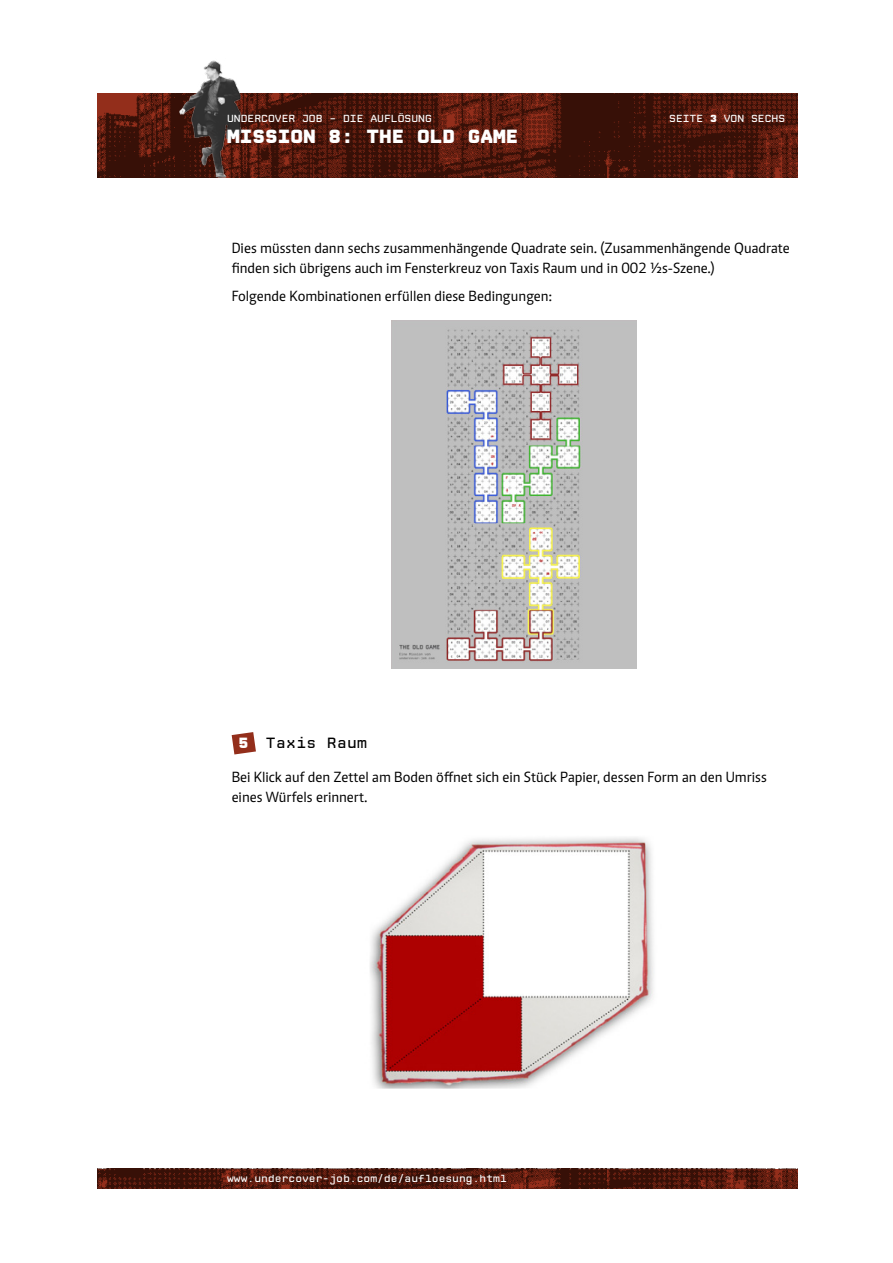
<style>
.page{position:relative;width:893px;height:1263px;background:#fff}
.page>*{position:absolute;margin:0;border:0;box-sizing:border-box;transform-origin:0 0}
.t1{font:900 19.5px "CP Mono v 07";color:#fff}
.t2{font:15.15px/19.5px "Caput";color:#000}
.t3{font:15.15px "CP Mono v 07 Plain";letter-spacing:.02em;color:#000}
.t4{font:10.5px "CP Mono v 07 Plain";color:#fff}
.s1{font-family:"CP Mono v 07";font-weight:900}
.s2{font-family:"CP Mono v 07";font-weight:900;color:#fff}
</style>
<div class="page">
<img style="left:98px;top:1169px;width:700px;height:19px">
<img style="left:321px;top:93px;width:477px;height:84px">
<img style="left:97px;top:60px;width:224px;height:117px">
<img style="left:391px;top:321px;width:245px;height:347px">
<svg style="left:232px;top:732px;width:24px;height:22px"></svg>
<img style="left:370px;top:837px;width:284px;height:251px">
<p class="t4" style="left:227px;top:113px;width:206px">Undercover JoB – Die Auflösung</p>
<p class="t4" style="left:669px;top:113px;width:116px">Seite <span class="s1">3</span> von s echs</p>
<p class="t1" style="left:227px;top:124px;width:293px">MISSION 8: THE OLD GAME</p>
<p class="t2" style="left:232px;top:239px;width:560px">Dies müssten dann sechs zusammenhängende Quadrate sein. (Zusammenhängende Quadrate finden sich übrigens auch im Fensterkreuz von Taxis Raum und in 002 ½s-Szene.)</p>
<p class="t2" style="left:232px;top:286px;width:322px">Folgende Kombinationen erfüllen diese Bedingungen:</p>
<p class="t3" style="left:238px;top:735px;width:130px"><span class="s2">5</span> Taxis Raum</p>
<p class="t2" style="left:232px;top:768px;width:537px">Bei Klick auf den Zettel am Boden öffnet sich ein Stück Papier, dessen Form an den Umriss eines Würfels erinnert.</p>
<p class="t4" style="left:227px;top:1172px;width:281px">www.undercover-job.com/de/aufloesung.html</p>
</div>
